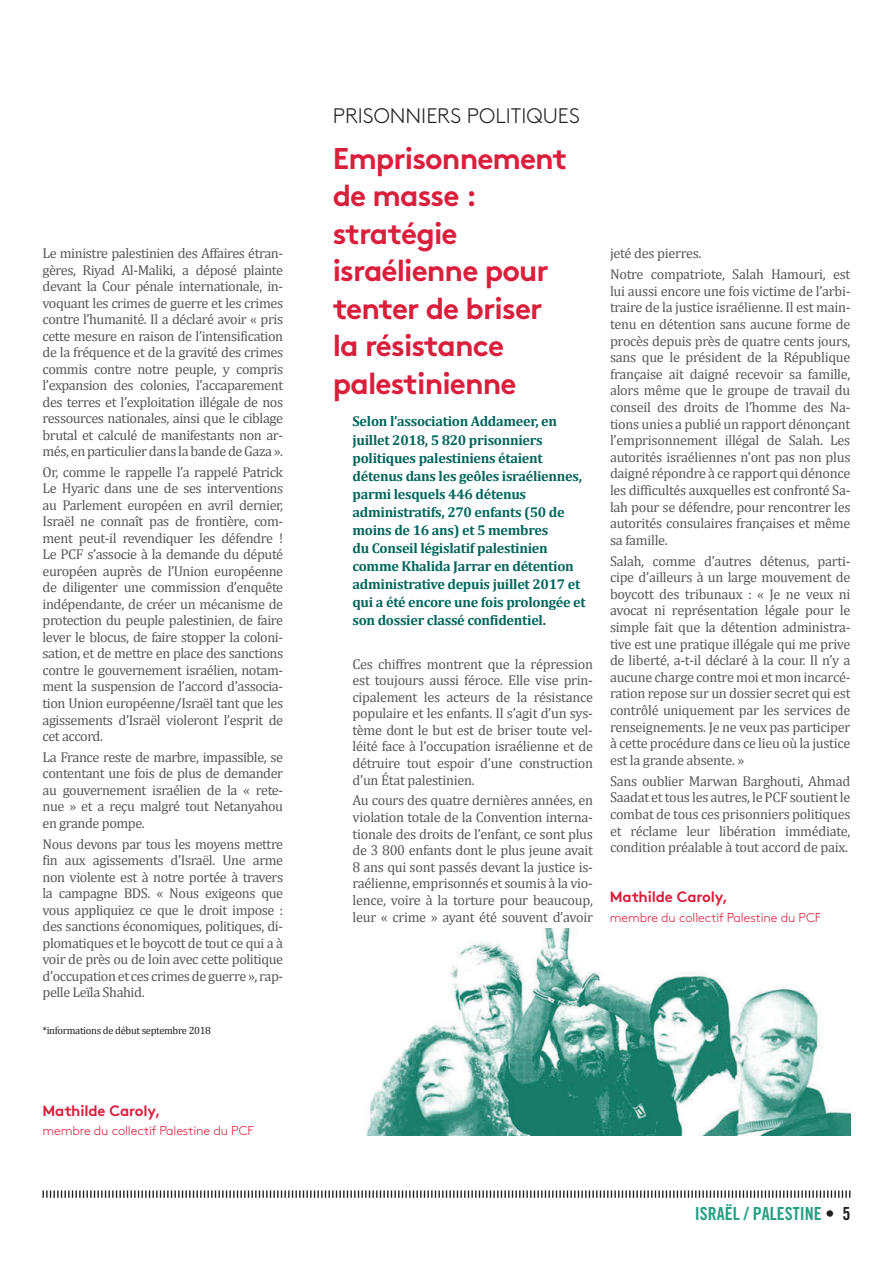
<style>
.page{position:relative;width:893px;height:1263px;background:#fff}
.page>*{position:absolute;margin:0;border:0;box-sizing:border-box;transform-origin:0 0}
.t1{font:700 30px/37.5px "Brown Pro";letter-spacing:-.03em;color:#da1f3d}
.t2{font:300 21px "Brown Pro";color:#231f20}
.t3{font:18px "Trade Gothic Bold Cond Twenty";color:#24a084}
.t4{font:700 15px "Brown Pro";letter-spacing:-.01em;color:#da1f3d}
.t5{font:14.25px/16.6px "Cambria";letter-spacing:-.02em;color:#57585a;text-align:justify}
.t6{font:700 14.25px/18.1px "Cambria";letter-spacing:-.02em;color:#00665d}
.t7{font:300 12.9px "Brown Pro";letter-spacing:-.01em;color:#da1f3d}
.t8{font:10.5px "Cambria";letter-spacing:-.03em;color:#231f20}
.s1{color:#231f20}
</style>
<div class="page">
<svg style="left:42px;top:1190px;width:809px;height:8px"></svg>
<img style="left:365px;top:928px;width:485px;height:207px">
<p class="t5" style="left:43px;top:245px;width:242px">Le ministre palestinien des Affaires étran&shy;gères, Riyad Al-Maliki, a déposé plainte devant la Cour pénale internationale, in&shy;voquant les crimes de guerre et les crimes contre l’humanité. Il a déclaré avoir « pris cette mesure en raison de l’intensification de la fréquence et de la gravité des crimes commis contre notre peuple, y compris l’expansion des colonies, l’accaparement des terres et l’exploitation illégale de nos ressources nationales, ainsi que le ciblage brutal et calculé de manifestants non ar&shy;més, en particulier dans la bande de Gaza».</p>
<p class="t5" style="left:43px;top:464px;width:242px">Or, comme le rappelle l’a rappelé Patrick Le Hyaric dans une de ses interventions au Parlement européen en avril dernier, Israël ne connaît pas de frontière, com&shy;ment peut-il revendiquer les défendre !<br>Le PCF s’associe à la demande du député européen auprès de l’Union européenne de diligenter une commission d’enquête indépendante, de créer un mécanisme de protection du peuple palestinien, de faire lever le blocus, de faire stopper la coloni&shy;sation, et de mettre en place des sanctions contre le gouvernement israélien, notam&shy;ment la suspension de l’accord d’associa&shy;tion Union européenne/Israël tant que les agissements d’Israël violeront l’esprit de cet accord.</p>
<p class="t5" style="left:43px;top:748px;width:242px">La France reste de marbre, impassible, se contentant une fois de plus de demander au gouvernement israélien de la « rete&shy;nue » et a reçu malgré tout Netanyahou en grande pompe.</p>
<p class="t5" style="left:43px;top:835px;width:242px">Nous devons par tous les moyens mettre fin aux agissements d’Israël. Une arme non violente est à notre portée à travers la campagne BDS. « Nous exigeons que vous appliquiez ce que le droit impose : des sanctions économiques, politiques, di&shy;plomatiques et le boycott de tout ce qui a à voir de près ou de loin avec cette politique d’occupation et ces crimes de guerre », rap&shy;pelle Leïla Shahid.</p>
<p class="t8" style="left:43px;top:1024px;width:170px">*informations de début septembre 2018</p>
<p class="t4" style="left:43px;top:1098px;width:120px">Mathilde Caroly,</p>
<p class="t7" style="left:43px;top:1121px;width:213px">membre du collectif Palestine du PCF</p>
<h2 class="t2" style="left:333px;top:100px;width:248px">PRISONNIERS POLITIQUES</h2>
<h1 class="t1" style="left:333px;top:136px;width:236px">Emprisonnement de masse : stratégie israélienne pour tenter de briser la résistance palestinienne</h1>
<p class="t6" style="left:352px;top:412px;width:235px">Selon l’association Addameer, en juillet 2018, 5 820 prisonniers politiques palestiniens étaient détenus dans les geôles israéliennes, parmi lesquels 446 détenus administratifs, 270 enfants (50 de moins de 16 ans) et 5 membres<br>du Conseil législatif palestinien comme Khalida Jarrar en détention administrative depuis juillet 2017 et qui a été encore une fois prolongée et son dossier classé confidentiel.</p>
<p class="t5" style="left:352px;top:655px;width:242px">Ces chiffres montrent que la répression est toujours aussi féroce. Elle vise prin&shy;cipalement les acteurs de la résistance populaire et les enfants. Il s’agit d’un sys&shy;tème dont le but est de briser toute vel&shy;léité face à l’occupation israélienne et de détruire tout espoir d’une construction d’un État palestinien.</p>
<p class="t5" style="left:352px;top:792px;width:242px">Au cours des quatre dernières années, en violation totale de la Convention interna&shy;tionale des droits de l’enfant, ce sont plus de 3 800 enfants dont le plus jeune avait 8 ans qui sont passés devant la justice is&shy;raélienne, emprisonnés et soumis à la vio&shy;lence, voire à la torture pour beaucoup, leur « crime » ayant été souvent d’avoir</p>
<p class="t5" style="left:610px;top:243px;width:242px;line-height:20.9px">jeté des pierres.<br>Notre compatriote, Salah Hamouri, est</p>
<p class="t5" style="left:610px;top:282px;width:242px">lui aussi encore une fois victime de l’arbi&shy;traire de la justice israélienne. Il est main&shy;tenu en détention sans aucune forme de procès depuis près de quatre cents jours, sans que le président de la République française ait daigné recevoir sa famille, alors même que le groupe de travail du conseil des droits de l’homme des Na&shy;tions unies a publié un rapport dénonçant l’emprisonnement illégal de Salah. Les autorités israéliennes n’ont pas non plus daigné répondre à ce rapport qui dénonce les difficultés auxquelles est confronté Sa&shy;lah pour se défendre, pour rencontrer les autorités consulaires françaises et même sa famille.</p>
<p class="t5" style="left:610px;top:552px;width:242px">Salah, comme d’autres détenus, parti&shy;cipe d’ailleurs à un large mouvement de boycott des tribunaux : « Je ne veux ni avocat ni représentation légale pour le simple fait que la détention administra&shy;tive est une pratique illégale qui me prive de liberté, a-t-il déclaré à la cour. Il n’y a aucune charge contre moi et mon incarcé&shy;ration repose sur un dossier secret qui est contrôlé uniquement par les services de renseignements. Je ne veux pas participer à cette procédure dans ce lieu où la justice est la grande absente. »</p>
<p class="t5" style="left:610px;top:772px;width:242px">Sans oublier Marwan Barghouti, Ahmad Saadat et tous les autres, le PCF soutient le combat de tous ces prisonniers politiques et réclame leur libération immédiate, condition préalable à tout accord de paix.</p>
<p class="t4" style="left:610px;top:884px;width:120px">Mathilde Caroly,</p>
<p class="t7" style="left:610px;top:907px;width:213px">membre du collectif Palestine du PCF</p>
<p class="t3" style="left:695px;top:1203px;width:157px">ISRAËL / PALESTINE <span class="s1">• 5</span></p>
</div>
